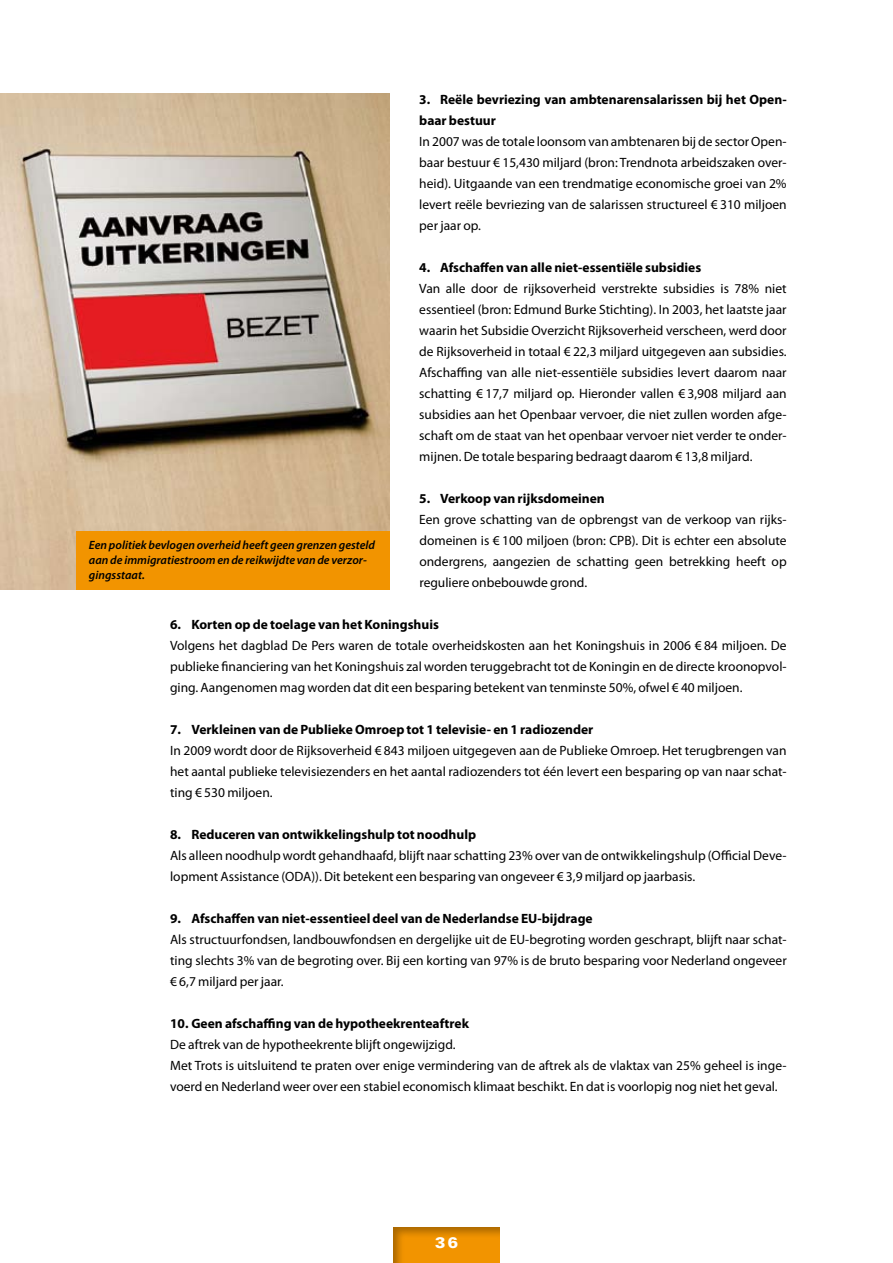
<style>
.page{position:relative;width:893px;height:1263px;background:#fff}
.page>*{position:absolute;margin:0;border:0;box-sizing:border-box;transform-origin:0 0}
.t1{font:900 15.45px "Univers";color:#fff}
.t2{font:13.5px/21px "Myriad Pro";color:#000;text-align:justify}
.t3{font:700 13.5px/21px "Myriad Pro";color:#000}
.t4{font:italic 600 12px/15px "Myriad Pro";color:#000}
</style>
<div class="page">
<img style="left:0;top:94px;width:389px;height:495px">
<div style="left:76px;top:531px;width:314px;height:59px;background:#f29400"></div>
<div style="left:391px;top:1225px;width:110px;height:38px;background:#000;opacity:.3"></div>
<p class="t3" style="left:419px;top:88px;width:369px">3. Reële bevriezing van ambtenarensalarissen bij het Open&shy;baar bestuur</p>
<p class="t2" style="left:419px;top:130px;width:369px">In 2007 was de totale loonsom van ambtenaren bij de sector Open&shy;baar bestuur € 15,430 miljard (bron: Trendnota arbeidszaken over&shy;heid). Uitgaande van een trendmatige economische groei van 2% levert reële bevriezing van de salarissen structureel € 310 miljoen per jaar op.</p>
<p class="t3" style="left:419px;top:256px;width:283px">4. Afschaffen van alle niet-essentiële subsidies</p>
<p class="t2" style="left:419px;top:277px;width:369px">Van alle door de rijksoverheid verstrekte subsidies is 78% niet essentieel (bron: Edmund Burke Stichting). In 2003, het laatste jaar waarin het Subsidie Overzicht Rijksoverheid verscheen, werd door de Rijksoverheid in totaal € 22,3 miljard uitgegeven aan subsidies.<br>Afschaffing van alle niet-essentiële subsidies levert daarom naar schatting € 17,7 miljard op. Hieronder vallen € 3,908 miljard aan subsidies aan het Openbaar vervoer, die niet zullen worden afge&shy;schaft om de staat van het openbaar vervoer niet verder te onder&shy;mijnen. De totale besparing bedraagt daarom € 13,8 miljard.</p>
<p class="t3" style="left:419px;top:487px;width:187px">5. Verkoop van rijksdomeinen</p>
<p class="t2" style="left:419px;top:509px;width:369px">Een grove schatting van de opbrengst van de verkoop van rijks&shy;domeinen is € 100 miljoen (bron: CPB). Dit is echter een absolute ondergrens, aangezien de schatting geen betrekking heeft op reguliere onbebouwde grond.</p>
<p class="t3" style="left:170px;top:613px;width:270px">6. Korten op de toelage van het Koningshuis</p>
<p class="t2" style="left:170px;top:635px;width:618px">Volgens het dagblad De Pers waren de totale overheidskosten aan het Koningshuis in 2006 € 84 miljoen. De publieke financiering van het Koningshuis zal worden teruggebracht tot de Koningin en de directe kroonopvol&shy;ging. Aangenomen mag worden dat dit een besparing betekent van tenminste 50%, ofwel € 40 miljoen.</p>
<p class="t3" style="left:170px;top:718px;width:425px">7. Verkleinen van de Publieke Omroep tot 1 televisie- en 1 radiozender</p>
<p class="t2" style="left:170px;top:740px;width:618px">In 2009 wordt door de Rijksoverheid € 843 miljoen uitgegeven aan de Publieke Omroep. Het terugbrengen van het aantal publieke televisiezenders en het aantal radiozenders tot één levert een besparing op van naar schat&shy;ting € 530 miljoen.</p>
<p class="t3" style="left:170px;top:823px;width:308px">8. Reduceren van ontwikkelingshulp tot noodhulp</p>
<p class="t2" style="left:170px;top:845px;width:618px">Als alleen noodhulp wordt gehandhaafd, blijft naar schatting 23% over van de ontwikkelingshulp (Official Deve&shy;lopment Assistance (ODA)). Dit betekent een besparing van ongeveer € 3,9 miljard op jaarbasis.</p>
<p class="t3" style="left:170px;top:907px;width:424px">9. Afschaffen van niet-essentieel deel van de Nederlandse EU-bijdrage</p>
<p class="t2" style="left:170px;top:929px;width:618px">Als structuurfondsen, landbouwfondsen en dergelijke uit de EU-begroting worden geschrapt, blijft naar schat&shy;ting slechts 3% van de begroting over. Bij een korting van 97% is de bruto besparing voor Nederland ongeveer € 6,7 miljard per jaar.</p>
<p class="t3" style="left:170px;top:1012px;width:300px">10. Geen afschaffing van de hypotheekrenteaftrek</p>
<p class="t2" style="left:170px;top:1034px;width:618px;text-align:left">De aftrek van de hypotheekrente blijft ongewijzigd.<br>Met Trots is uitsluitend te praten over enige vermindering van de aftrek als de vlaktax van 25% geheel is inge&shy;voerd en Nederland weer over een stabiel economisch klimaat beschikt. En dat is voorlopig nog niet het geval.</p>
<p class="t4" style="left:89px;top:537px;width:288px">Een politiek bevlogen overheid heeft geen grenzen gesteld aan de immigratiestroom en de reikwijdte van de verzor&shy;gingsstaat.</p>
<p class="t1" style="left:435px;top:1233px;width:24px">36</p>
</div>
